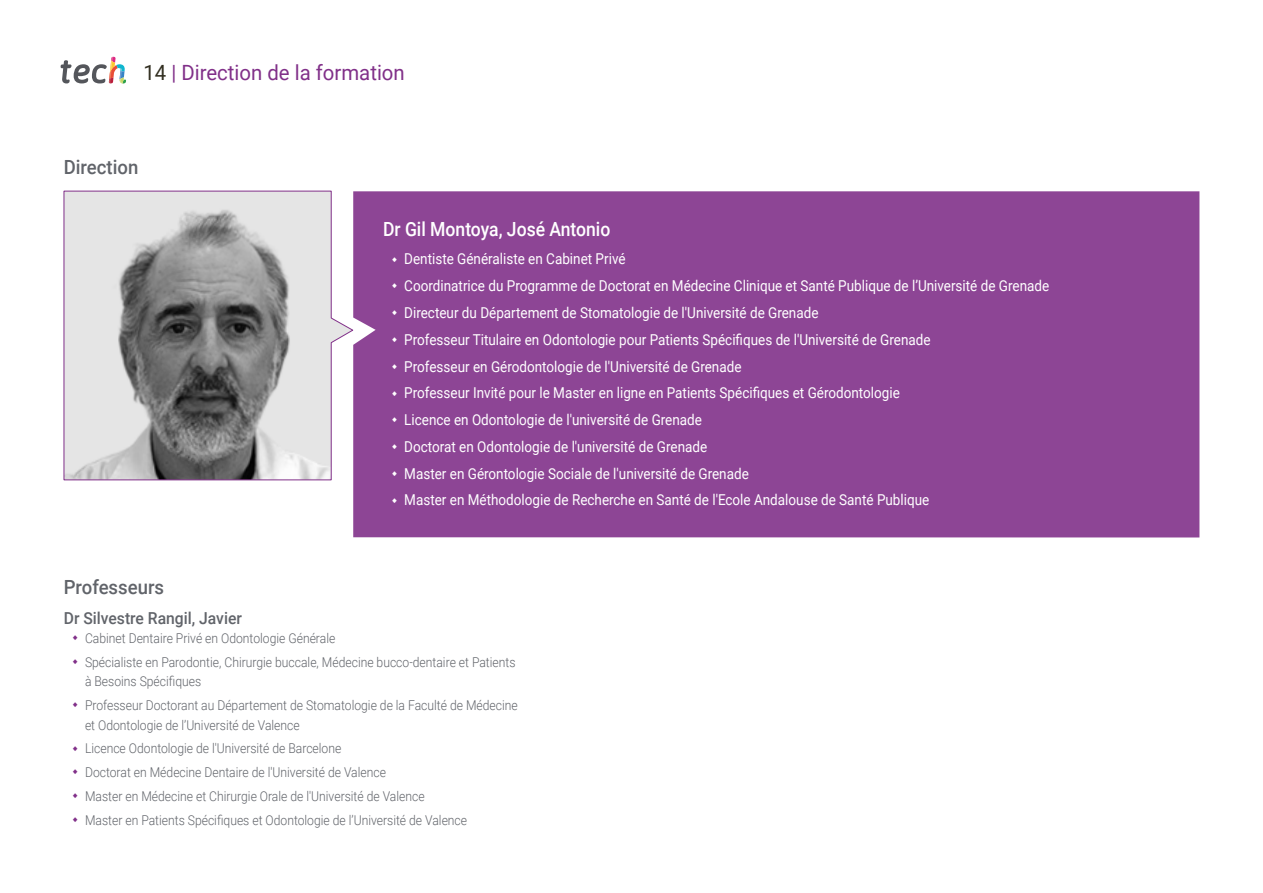
<style>
.page{position:relative;width:1263px;height:893px;background:#fff}
.page>*{position:absolute;margin:0;border:0;box-sizing:border-box;transform-origin:0 0}
.t1{font:21px "Roboto";color:#813089}
.t2{font:500 19.5px "Roboto";color:#fff;scale:.9 1}
.t3{font:500 19.5px "Roboto";color:#61646a;scale:.95 1}
.t4{font:500 16.5px "Roboto";color:#61646a;scale:.95 1}
.t5{font:15px/26.7px "Roboto";color:#fff;scale:.9 1}
.t6{font:300 13.5px/23.7px "Roboto";color:#61646a;scale:.9 1}
.s1{color:#312e20}
</style>
<div class="page">
<svg style="left:61px;top:57px;width:65px;height:27px"></svg>
<div style="left:353px;top:191px;width:846px;height:346px;background:#8d4595"></div>
<svg style="left:64px;top:191px;width:289px;height:289px;background:#b5b4b5"></svg>
<svg style="left:392px;top:257px;width:5px;height:5px"></svg>
<svg style="left:392px;top:284px;width:5px;height:5px"></svg>
<svg style="left:392px;top:310px;width:5px;height:5px"></svg>
<svg style="left:392px;top:337px;width:5px;height:5px"></svg>
<svg style="left:392px;top:364px;width:5px;height:5px"></svg>
<svg style="left:392px;top:391px;width:5px;height:5px"></svg>
<svg style="left:392px;top:417px;width:5px;height:5px"></svg>
<svg style="left:392px;top:444px;width:5px;height:5px"></svg>
<svg style="left:392px;top:471px;width:5px;height:5px"></svg>
<svg style="left:392px;top:498px;width:5px;height:5px"></svg>
<h1 class="t1" style="left:144px;top:57px;width:263px"><span class="s1">14</span> | Direction de la formation</h1>
<h2 class="t3" style="left:64px;top:153px;width:80px">Direction</h2>
<h2 class="t2" style="left:383px;top:215px;width:254px">Dr Gil Montoya, José Antonio</h2>
<p class="t5" style="left:404px;top:245px;width:718px">Dentiste Généraliste en Cabinet Privé<br>Coordinatrice du Programme de Doctorat en Médecine Clinique et Santé Publique de l’Université de Grenade Directeur du Département de Stomatologie de l'Université de Grenade<br>Professeur Titulaire en Odontologie pour Patients Spécifiques de l'Université de Grenade<br>Professeur en Gérodontologie de l'Université de Grenade<br>Professeur Invité pour le Master en ligne en Patients Spécifiques et Gérodontologie<br>Licence en Odontologie de l'université de Grenade<br>Doctorat en Odontologie de l'université de Grenade<br>Master en Gérontologie Sociale de l'université de Grenade<br>Master en Méthodologie de Recherche en Santé de l'Ecole Andalouse de Santé Publique</p>
<h2 class="t3" style="left:64px;top:574px;width:107px">Professeurs</h2>
<p class="t4" style="left:64px;top:606px;width:189px">Dr Silvestre Rangil, Javier</p>
<p class="t6" style="left:85px;top:626px;width:480px">Cabinet Dentaire Privé en Odontologie Générale<br>Spécialiste en Parodontie, Chirurgie buccale, Médecine bucco-dentaire et Patients</p>
<p class="t6" style="left:85px;top:669px;width:482px">à Besoins Spécifiques<br>Professeur Doctorant au Département de Stomatologie de la Faculté de Médecine</p>
<p class="t6" style="left:85px;top:712px;width:426px">et Odontologie de l’Université de Valence<br>Licence Odontologie de l'Université de Barcelone<br>Doctorat en Médecine Dentaire de l'Université de Valence<br>Master en Médecine et Chirurgie Orale de l'Université de Valence<br>Master en Patients Spécifiques et Odontologie de l’Université de Valence</p>
</div>
